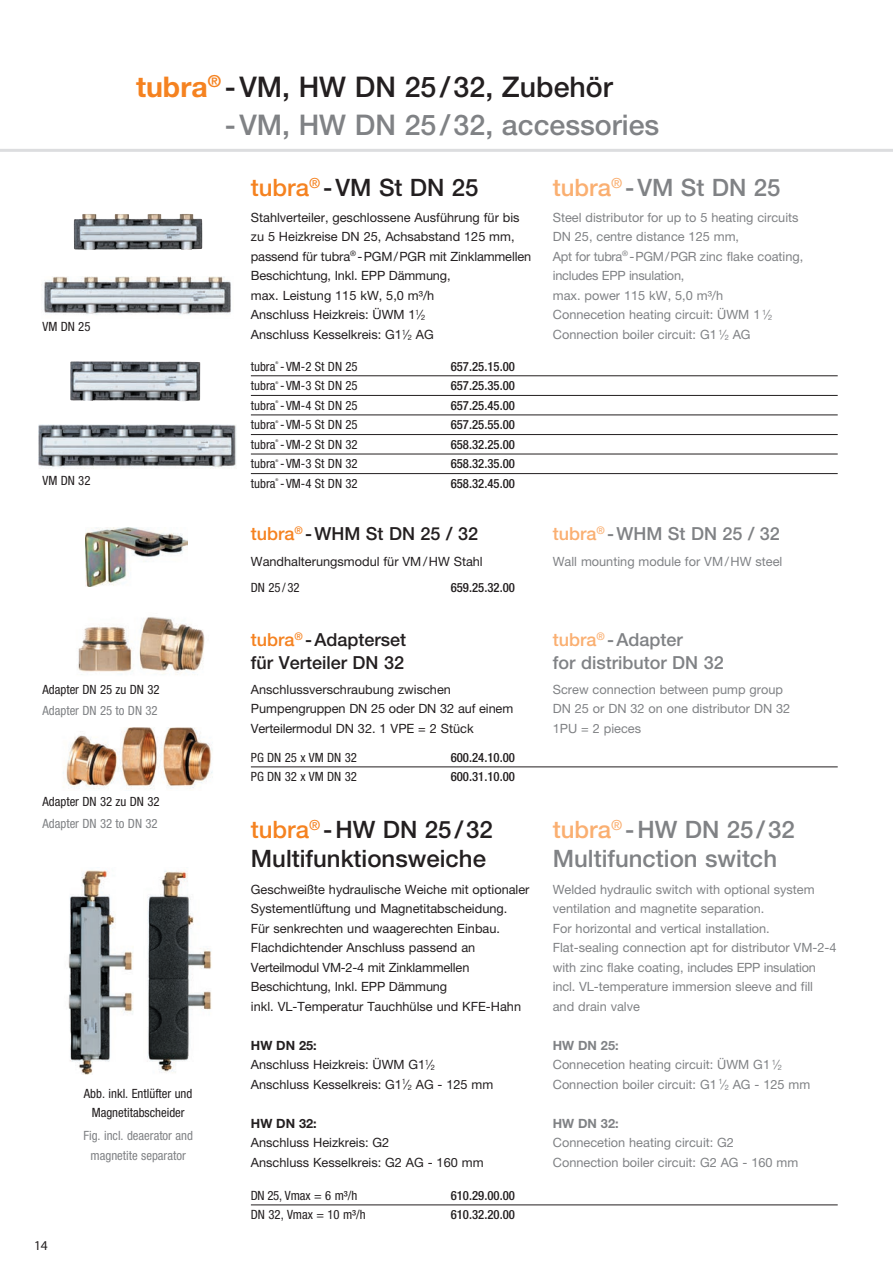
<style>
.page{position:relative;width:893px;height:1263px;background:#fff}
.page>*{position:absolute;margin:0;border:0;box-sizing:border-box;transform-origin:0 0}
.t1{font:500 28.5px "Helvetica Neue LT Std";color:#231f20}
.t2{font:500 28.5px "Helvetica Neue LT Std";color:#808285}
.t3{font:500 24px/28.8px "Helvetica Neue LT Std";color:#231f20}
.t4{font:500 24px/28.8px "Helvetica Neue LT Std";color:#808285}
.t5{font:500 18px/22.5px "Helvetica Neue LT Std";color:#231f20}
.t6{font:500 18px/22.5px "Helvetica Neue LT Std";color:#808285}
.t7{font:13.5px "Myriad Pro";color:#231f20}
.t8{font:12.75px/19.5px "Helvetica Neue LT Std";color:#231f20}
.t9{font:12.75px/19.5px "Helvetica Neue LT Std";color:#808285}
.t10{font:condensed 12.75px/19.5px "Helvetica Neue LT Std";color:#231f20}
.t11{font:500 condensed 12.75px/19.5px "Helvetica Neue LT Std";color:#231f20}
.t12{font:condensed 12.75px/19.5px "Helvetica Neue LT Std";color:#808285;text-align:center}
.t13{font:700 12.75px "Helvetica Neue LT Std";color:#231f20}
.t14{font:700 12.75px "Helvetica Neue LT Std";color:#808285}
.t15{font:condensed 3.75px "Helvetica Neue LT Std";color:#231f20}
.s1{font-weight:700;color:#f58220}
.s2{color:#f58220}
.s3{font-weight:700}
.s4{color:#faaf71}
</style>
<div class="page">
<img style="left:63px;top:727px;width:150px;height:62px">
<img style="left:78px;top:617px;width:127px;height:58px">
<img style="left:85px;top:527px;width:103px;height:59px">
<img style="left:74px;top:214px;width:113px;height:35px">
<img style="left:43px;top:276px;width:188px;height:39px">
<img style="left:68px;top:870px;width:65px;height:205px">
<img style="left:147px;top:870px;width:65px;height:203px">
<hr style="left:0;top:149px;width:893px;height:3px;background:#dcdddf">
<img style="left:70px;top:361px;width:130px;height:40px">
<img style="left:38px;top:424px;width:198px;height:45px">
<hr style="left:251px;top:766px;width:587px;height:1px;background:#231f20">
<hr style="left:251px;top:375px;width:587px;height:1px;background:#231f20">
<hr style="left:251px;top:395px;width:587px;height:1px;background:#231f20">
<hr style="left:251px;top:414px;width:587px;height:1px;background:#231f20">
<hr style="left:251px;top:1204px;width:587px;height:1px;background:#231f20">
<hr style="left:251px;top:434px;width:587px;height:1px;background:#231f20">
<hr style="left:251px;top:454px;width:587px;height:1px;background:#231f20">
<hr style="left:251px;top:473px;width:587px;height:1px;background:#231f20">
<h1 class="t1" style="left:136px;top:70px;width:478px"><span class="s1">tubra</span><sup>®</sup> -VM, HW DN 25/32, Zubehör</h1>
<h1 class="t2" style="left:225px;top:108px;width:436px">-VM, HW DN 25/32, accessories</h1>
<p class="t10" style="left:43px;top:317px;width:50px">VM DN 25</p>
<p class="t10" style="left:43px;top:471px;width:50px">VM DN 32</p>
<p class="t10" style="left:43px;top:679px;width:119px">Adapter DN 25 zu DN 32</p>
<p class="t12" style="left:43px;top:701px;width:117px">Adapter DN 25 to DN 32</p>
<p class="t10" style="left:43px;top:792px;width:119px">Adapter DN 32 zu DN 32</p>
<p class="t12" style="left:43px;top:813px;width:117px">Adapter DN 32 to DN 32</p>
<p class="t10" style="left:84px;top:1083px;width:110px;text-align:center">Abb. inkl. Entlüfter und<br>Magnetitabscheider</p>
<p class="t7" style="left:34px;top:1237px;width:15px">14</p>
<p class="t12" style="left:83px;top:1126px;width:111px">Fig. incl. deaerator and magnetite separator</p>
<h2 class="t3" style="left:251px;top:173px;width:229px"><span class="s2">tubra</span><sup>®</sup> -VM St DN 25</h2>
<p class="t8" style="left:251px;top:207px;width:282px">Stahlverteiler, geschlossene Ausführung für bis zu 5 Heizkreise DN 25, Achsabstand 125 mm, passend für tubra<sup>®</sup> -PGM/PGR mit Zinklammellen Beschichtung, Inkl. EPP Dämmung,<br>max. Leistung 115 kW, 5,0 m³/h<br>Anschluss Heizkreis: ÜWM 1<sup>1</sup>⁄<sub>2<br></sub>Anschluss Kesselkreis: G1<sup>1</sup>⁄<sub>2</sub> AG</p>
<p class="t10" style="left:251px;top:356px;width:108px">tubra - VM-2 St DN 25</p>
<p class="t15" style="left:275px;top:361px;width:4px">®</p>
<p class="t10" style="left:251px;top:376px;width:108px">tubra - VM-3 St DN 25</p>
<p class="t15" style="left:275px;top:380px;width:4px">®</p>
<p class="t10" style="left:251px;top:395px;width:108px">tubra - VM-4 St DN 25</p>
<p class="t15" style="left:275px;top:400px;width:4px">®</p>
<p class="t10" style="left:251px;top:415px;width:108px">tubra - VM-5 St DN 25</p>
<p class="t15" style="left:275px;top:419px;width:4px">®</p>
<p class="t10" style="left:251px;top:434px;width:108px">tubra - VM-2 St DN 32</p>
<p class="t15" style="left:275px;top:439px;width:4px">®</p>
<p class="t10" style="left:251px;top:454px;width:108px">tubra - VM-3 St DN 32</p>
<p class="t15" style="left:275px;top:458px;width:4px">®</p>
<p class="t10" style="left:251px;top:473px;width:108px">tubra - VM-4 St DN 32</p>
<p class="t15" style="left:275px;top:478px;width:4px">®</p>
<p class="t11" style="left:451px;top:356px;width:66px;text-align:justify">657.25.15.00<br>657.25.35.00<br>657.25.45.00<br>657.25.55.00<br>658.32.25.00<br>658.32.35.00<br>658.32.45.00</p>
<h3 class="t5" style="left:251px;top:522px;width:229px"><span class="s2">tubra</span><sup>®</sup> -WHM St DN 25 / 32</h3>
<p class="t8" style="left:251px;top:552px;width:233px">Wandhalterungsmodul für VM/HW Stahl</p>
<p class="t10" style="left:251px;top:577px;width:50px">DN 25 / 32</p>
<p class="t11" style="left:451px;top:577px;width:66px">659.25.32.00</p>
<h3 class="t5" style="left:251px;top:629px;width:157px"><span class="s2">tubra</span><sup>®</sup> -Adapterset für Verteiler DN 32</h3>
<p class="t8" style="left:251px;top:679px;width:264px">Anschlussverschraubung zwischen<br>Pumpengruppen DN 25 oder DN 32 auf einem<br>Verteilermodul DN 32. 1 VPE = 2 Stück</p>
<p class="t10" style="left:251px;top:747px;width:108px">PG DN 25 x VM DN 32<br>PG DN 32 x VM DN 32</p>
<p class="t11" style="left:451px;top:747px;width:66px">600.24.10.00<br>600.31.10.00</p>
<h2 class="t3" style="left:251px;top:815px;width:243px"><span class="s2">tubra</span><sup>®</sup> -HW DN 25/32<br>Multifunktionsweiche</h2>
<p class="t8" style="left:251px;top:879px;width:280px">Geschweißte hydraulische Weiche mit optionaler Systementlüftung und Magnetitabscheidung.<br>Für senkrechten und waagerechten Einbau.<br>Flachdichtender Anschluss passend an Verteilmodul VM-2-4 mit Zinklammellen Beschichtung, Inkl. EPP Dämmung<br>inkl. VL-Temperatur Tauchhülse und KFE-Hahn</p>
<p class="t8" style="left:251px;top:1035px;width:244px"><span class="s3">HW DN 25:<br></span>Anschluss Heizkreis: ÜWM G1<sup>1</sup>⁄<sub>2<br></sub>Anschluss Kesselkreis: G1<sup>1</sup>⁄<sub>2</sub> AG - 125 mm</p>
<p class="t13" style="left:251px;top:1115px;width:67px">HW DN 32:</p>
<p class="t8" style="left:251px;top:1133px;width:234px">Anschluss Heizkreis: G2<br>Anschluss Kesselkreis: G2 AG - 160 mm</p>
<p class="t10" style="left:251px;top:1185px;width:116px">DN 25, Vmax = 6 m³/h<br>DN 32, Vmax = 10 m³/h</p>
<p class="t11" style="left:451px;top:1185px;width:66px">610.29.00.00<br>610.32.20.00</p>
<h2 class="t4" style="left:553px;top:173px;width:229px"><span class="s4">tubra</span><sup>®</sup> -VM St DN 25</h2>
<p class="t9" style="left:553px;top:207px;width:252px">Steel distributor for up to 5 heating circuits DN 25, centre distance 125 mm,<br>Apt for tubra<sup>®</sup> -PGM/PGR zinc flake coating, includes EPP insulation,<br>max. power 115 kW, 5,0 m³/h<br>Connecetion heating circuit: ÜWM 1 <sup>1</sup>⁄<sub>2<br></sub>Connection boiler circuit: G1 <sup>1</sup>⁄<sub>2</sub> AG</p>
<h3 class="t6" style="left:553px;top:522px;width:229px"><span class="s4">tubra</span><sup>®</sup> -WHM St DN 25 / 32</h3>
<p class="t9" style="left:553px;top:552px;width:231px">Wall mounting module for VM/HW steel</p>
<h3 class="t6" style="left:553px;top:629px;width:172px"><span class="s4">tubra</span><sup>®</sup> -Adapter<br>for distributor DN 32</h3>
<p class="t9" style="left:553px;top:679px;width:239px">Screw connection between pump group<br>DN 25 or DN 32 on one distributor DN 32<br>1PU = 2 pieces</p>
<h2 class="t4" style="left:553px;top:815px;width:243px"><span class="s4">tubra</span><sup>®</sup> -HW DN 25/32<br>Multifunction switch</h2>
<p class="t9" style="left:553px;top:879px;width:285px">Welded hydraulic switch with optional system ventilation and magnetite separation.<br>For horizontal and vertical installation.<br>Flat-sealing connection apt for distributor VM-2-4 with zinc flake coating, includes EPP insulation incl. VL-temperature immersion sleeve and fill and drain valve</p>
<p class="t9" style="left:553px;top:1035px;width:259px"><span class="s3">HW DN 25:<br></span>Connecetion heating circuit: ÜWM G1 <sup>1</sup>⁄<sub>2<br></sub>Connection boiler circuit: G1 <sup>1</sup>⁄<sub>2</sub> AG - 125 mm</p>
<p class="t14" style="left:553px;top:1115px;width:67px">HW DN 32:</p>
<p class="t9" style="left:553px;top:1133px;width:247px">Connecetion heating circuit: G2<br>Connection boiler circuit: G2 AG - 160 mm</p>
</div>
